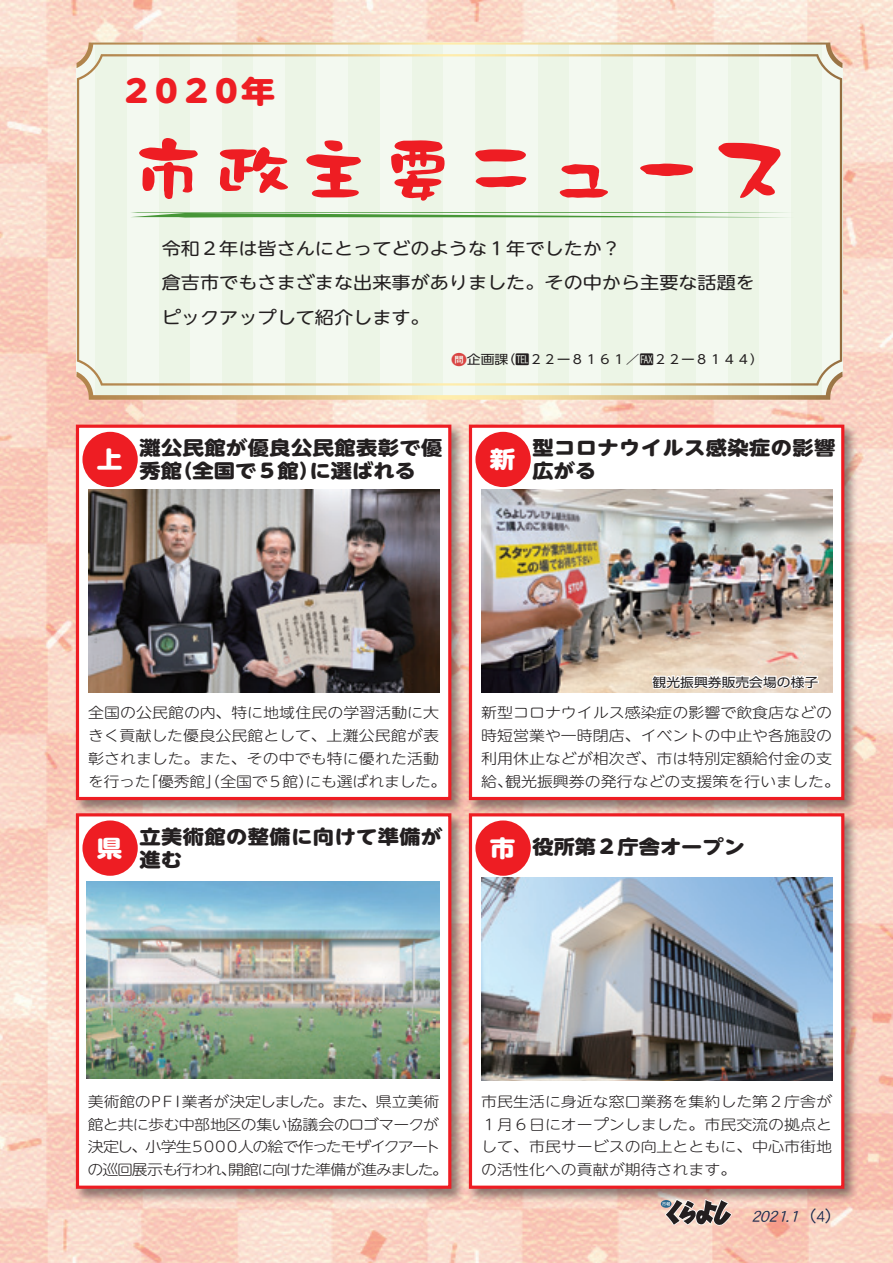
<style>
.page{position:relative;width:893px;height:1263px;background:#fff}
.page>*{position:absolute;margin:0;border:0;box-sizing:border-box;transform-origin:0 0}
.t1{font:74.55px "DF Craft Sumi Std W9";color:#ee1d23;scale:1.11 1}
.t2{font:800 30.6px "UD Shin M Go Pro";letter-spacing:-.12em;color:#ee1d23;scale:1.11 1}
.t3{font:800 22.95px "UD Shin M Go Pro";color:#fff;scale:1.11 1}
.t4{font:800 19.2px/22.8px "UD Shin M Go Pro";letter-spacing:.02em;color:#231f20;scale:1.11 1}
.t5{font:800 19.2px "UD Shin M Go Pro";color:#231f20;scale:1.11 1}
.t6{font:17.25px/34.5px "UD Shin M Go Pro";color:#231f20;scale:1.11 1}
.t7{font:italic 16.95px "DFHS Gothic Std W3";color:#1a2b4e}
.t8{font:16.95px "DFHS Gothic Std W3";color:#1a2b4e}
.t9{font:300 14.4px/22.8px "UD Shin M Go Pro";color:#231f20;text-align:justify;scale:1.11 1}
.t10{font:300 14.4px/22.8px "UD Shin M Go Pro";letter-spacing:-.055em;color:#231f20;text-align:right;scale:1.11 1}
.t11{font:300 14.4px/22.8px "UD Shin M Go Pro";letter-spacing:-.07em;color:#231f20;scale:1.11 1}
.t12{font:300 14.4px "UD Shin M Go Pro";letter-spacing:-.02em;color:#231f20;scale:1.11 1}
.t13{font:12.45px "UD Shin Go Pro";color:#231f20;scale:1.11 1}
.s1{font-family:"OT Edit Font"}
.s2{font-family:"Koz Go Pro";font-size:14.4px;color:#d94543}
</style>
<div class="page">
<img style="left:0;top:0;width:893px;height:1263px">
<div style="left:467px;top:811px;width:391px;height:392px;background:#231f20;opacity:.5"></div>
<div style="left:469px;top:813px;width:375px;height:376px;background:#fff;border:3px solid #ee1d23"></div>
<div style="left:475px;top:820px;width:56px;height:56px;background:#ee1d23;border-radius:50%"></div>
<img style="left:481px;top:878px;width:351px;height:203px">
<div style="left:467px;top:422px;width:391px;height:392px;background:#231f20;opacity:.5"></div>
<div style="left:469px;top:425px;width:375px;height:375px;background:#fff;border:3px solid #ee1d23"></div>
<div style="left:475px;top:432px;width:56px;height:55px;background:#ee1d23;border-radius:50%"></div>
<img style="left:481px;top:489px;width:351px;height:203px">
<div style="left:74px;top:811px;width:391px;height:392px;background:#231f20;opacity:.5"></div>
<div style="left:76px;top:813px;width:375px;height:376px;background:#fff;border:3px solid #ee1d23"></div>
<div style="left:82px;top:820px;width:56px;height:56px;background:#ee1d23;border-radius:50%"></div>
<img style="left:86px;top:881px;width:353px;height:197px">
<div style="left:74px;top:422px;width:391px;height:392px;background:#231f20;opacity:.5"></div>
<div style="left:76px;top:425px;width:375px;height:375px;background:#fff;border:3px solid #ee1d23"></div>
<div style="left:82px;top:432px;width:56px;height:55px;background:#ee1d23;border-radius:50%"></div>
<img style="left:88px;top:489px;width:351px;height:203px">
<svg style="left:77px;top:43px;width:765px;height:357px"></svg>
<svg style="left:77px;top:54px;width:765px;height:332px"></svg>
<svg style="left:130px;top:213px;width:664px;height:5px"></svg>
<svg style="left:650px;top:654px;width:172px;height:39px"></svg>
<svg style="left:662px;top:1199px;width:70px;height:27px;background:#988984"></svg>
<h2 class="t2" style="left:119px;top:67px;width:142px">２０２０年</h2>
<h1 class="t1" style="left:128px;top:129px;width:599px">市政主要ニュース</h1>
<p class="t6" style="left:162px;top:230px;width:536px">令和２年は皆さんにとってどのような１年でしたか?<br>倉吉市でもさまざまな出来事がありました。その中から主要な話題をピックアップして紹介します。</p>
<p class="t13" style="left:501px;top:350px;width:238px">（<span class="s1">あ</span>２２ー８１６１／<span class="s1">い</span>２２ー８１４４(</p>
<p class="t13" style="left:451px;top:350px;width:53px"><span class="s2">問</span>企画課</p>
<h3 class="t3" style="left:97px;top:441px;width:24px">上</h3>
<h3 class="t4" style="left:139px;top:436px;width:274px">灘公民館が優良公民館表彰で優</h3>
<h3 class="t4" style="left:310px;top:458px;width:97px">に選ばれる</h3>
<h3 class="t4" style="left:171px;top:458px;width:136px">（全国で５館）</h3>
<h3 class="t4" style="left:139px;top:458px;width:40px">秀館</h3>
<h3 class="t4" style="left:490px;top:436px;width:313px;text-indent:43px">型コロナウイルス感染症の影響<sup>新</sup> 広がる</h3>
<p class="t13" style="left:653px;top:672px;width:151px">観光振興券販売会場の様子</p>
<p class="t9" style="left:88px;top:700px;width:318px">全国の公民館の内、特に地域住民の学習活動に大</p>
<p class="t9" style="left:88px;top:723px;width:318px">きく貢献した優良公民館として、上灘公民館が表</p>
<p class="t9" style="left:88px;top:746px;width:318px">彰されました。また、その中でも特に優れた活動</p>
<p class="t12" style="left:306px;top:769px;width:128px">にも選ばれました。</p>
<p class="t9" style="left:142px;top:769px;width:157px">「優秀館」（全国で５館）</p>
<p class="t9" style="left:88px;top:769px;width:58px">を行った</p>
<p class="t9" style="left:481px;top:700px;width:318px">新型コロナウイルス感染症の影響で飲食店などの</p>
<p class="t9" style="left:481px;top:723px;width:318px">時短営業や一時閉店、イベントの中止や各施設の</p>
<p class="t9" style="left:481px;top:746px;width:318px">利用休止などが相次ぎ、市は特別定額給付金の支</p>
<p class="t9" style="left:505px;top:769px;width:303px">観光振興券の発行などの支援策を行いました。</p>
<p class="t9" style="left:481px;top:769px;width:30px">給、</p>
<h3 class="t4" style="left:97px;top:824px;width:313px;text-indent:43px">立美術館の整備に向けて準備が<sup>県</sup> 進む</h3>
<h3 class="t3" style="left:490px;top:829px;width:24px">市</h3>
<h3 class="t5" style="left:532px;top:831px;width:193px">役所第２庁舎オープン</h3>
<p class="t10" style="left:88px;top:1089px;width:319px">美術館のＰＦＩ業者が決定しました。また、県立美術館と共に歩む中部地区の集い協議会のロゴマークが人の絵で作ったモザイクアート</p>
<p class="t11" style="left:88px;top:1135px;width:326px">決定し、小学生<br>の巡回展示も行われ開館に向けた準備が進みました。</p>
<p class="t9" style="left:189px;top:1135px;width:47px">５０００</p>
<p class="t9" style="left:221px;top:1157px;width:16px">、</p>
<p class="t9" style="left:481px;top:1089px;width:318px">市民生活に身近な窓口業務を集約した第２庁舎が１月６日にオープンしました。市民交流の拠点として、市民サービスの向上とともに、中心市街地の活性化への貢献が期待されます。</p>
<p class="t7" style="left:751px;top:1207px;width:53px">2021.1</p>
<p class="t8" style="left:799px;top:1207px;width:44px">) (4</p>
</div>
